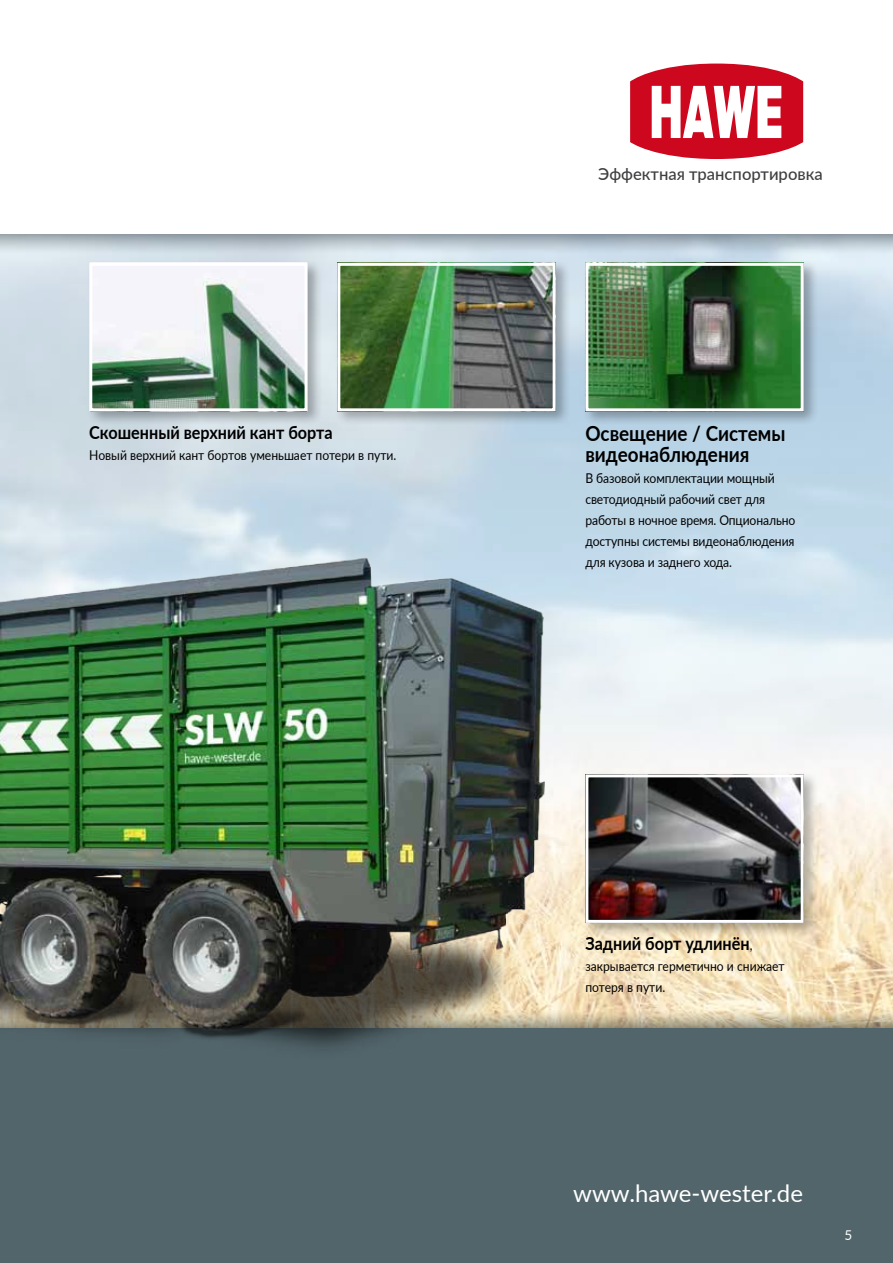
<style>
.page{position:relative;width:893px;height:1263px;background:#fff}
.page>*{position:absolute;margin:0;border:0;box-sizing:border-box;transform-origin:0 0}
.t1{font:24px "Lato";color:#fff}
.t2{font:700 21px/21px "Lato";color:#000;scale:.9 1}
.t3{font:700 18px "Lato";color:#000;scale:.9 1}
.t4{font:500 16.65px "Lato";color:#3e3d40}
.t5{font:13.5px/21px "Lato";letter-spacing:-.01em;color:#000;scale:.9 1}
.t6{font:13.5px "Lato";color:#fff}
.s1{font-weight:400;font-size:13.5px}
</style>
<div class="page">
<img style="left:0;top:253px;width:893px;height:757px">
<svg style="left:0;top:234px;width:893px;height:19px;background:#b5c2cb"></svg>
<svg style="left:704px;top:1010px;width:189px;height:19px;background:#c3b79b"></svg>
<div style="left:0;top:1029px;width:893px;height:234px;background:#52656b"></div>
<svg style="left:630px;top:64px;width:174px;height:95px"></svg>
<div style="left:582px;top:260px;width:237px;height:167px;background:#000;opacity:.3"></div>
<img style="left:589px;top:267px;width:211px;height:140px">
<div style="left:585px;top:263px;width:219px;height:148px;border:3px solid #fff"></div>
<div style="left:86px;top:260px;width:237px;height:167px;background:#000;opacity:.3"></div>
<img style="left:93px;top:267px;width:211px;height:140px">
<div style="left:89px;top:263px;width:219px;height:148px;border:3px solid #fff"></div>
<div style="left:334px;top:260px;width:237px;height:167px;background:#000;opacity:.3"></div>
<img style="left:341px;top:267px;width:211px;height:140px">
<div style="left:337px;top:263px;width:219px;height:148px;border:3px solid #fff"></div>
<div style="left:582px;top:771px;width:237px;height:167px;background:#000;opacity:.3"></div>
<img style="left:704px;top:778px;width:96px;height:141px">
<div style="left:585px;top:774px;width:219px;height:149px;border:3px solid #fff"></div>
<img style="left:0;top:543px;width:704px;height:505px">
<h3 class="t3" style="left:89px;top:419px;width:272px">Скошенный верхний кант борта</h3>
<p class="t5" style="left:89px;top:444px;width:343px">Новый верхний кант бортов уменьшает потери в пути.</p>
<p class="t4" style="left:599px;top:162px;width:233px">Transportieren mit Leidenschaft</p>
<p class="t4" style="left:598px;top:162px;width:226px">Эффектная транспортировка</p>
<h2 class="t2" style="left:585px;top:422px;width:224px">Освещение / Системы видеонаблюдения</h2>
<p class="t5" style="left:585px;top:467px;width:235px">В базовой комплектации мощный светодиодный рабочий свет для работы в ночное время. Опционально доступны системы видеонаблюдения для кузова и заднего хода.</p>
<h3 class="t3" style="left:585px;top:930px;width:187px">Задний борт удлинён<span class="s1">,</span></h3>
<p class="t5" style="left:585px;top:955px;width:223px">закрывается герметично и снижает потеря в пути.</p>
<h1 class="t1" style="left:573px;top:1176px;width:231px">www.hawe-wester.de</h1>
<p class="t6" style="left:844px;top:1225px;width:9px">5</p>
</div>
